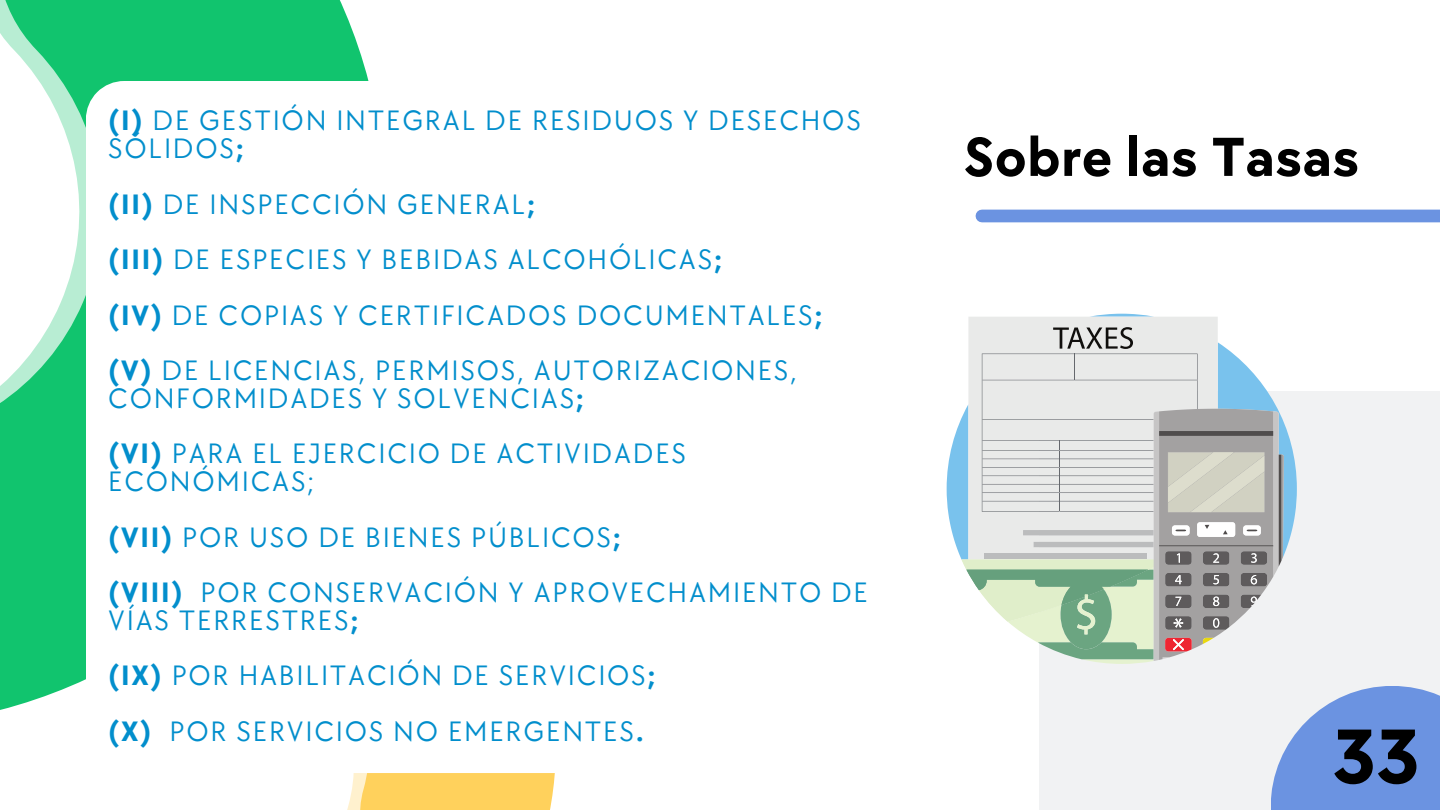
<style>
.page{position:relative;width:1440px;height:810px;background:#fff}
.page>*{position:absolute;margin:0;border:0;box-sizing:border-box;transform-origin:0 0}
.t1{font:700 80px "TT Chocolates";color:#000}
.t2{font:700 56.9px "TT Chocolates";letter-spacing:.015em;color:#000}
.t3{font:29px/27.8px "TT Chocolates";letter-spacing:.06em;color:#028ecc}
.s1{font-weight:700}
</style>
<div class="page">
<svg style="left:347px;top:773px;width:208px;height:37px;background:#ffd467"></svg>
<svg style="left:0;top:0;width:369px;height:710px;fill:#11c46e"></svg>
<div style="left:1039px;top:391px;width:401px;height:419px;background:#f1f2f3"></div>
<svg style="left:1271px;top:686px;width:169px;height:124px;fill:#6b93e1"></svg>
<div style="left:982px;top:210px;width:458px;height:12px;background:#6b93e1"></div>
<svg style="left:86px;top:81px;width:283px;height:629px"></svg>
<svg style="left:1089px;top:314px;width:65px;height:3px"></svg>
<div style="left:968px;top:317px;width:250px;height:10px;background:#e9eae9"></div>
<svg style="left:947px;top:327px;width:350px;height:337px"></svg>
<p class="t3" style="left:108px;top:108px;width:754px"><span class="s1">(I)</span> DE GESTIÓN INTEGRAL DE RESIDUOS Y DESECHOS<br>SÓLIDOS<span class="s1">;</span></p>
<p class="t3" style="left:108px;top:191px;width:428px"><span class="s1">(II)</span> DE INSPECCIÓN GENERAL<span class="s1">;</span></p>
<p class="t3" style="left:108px;top:247px;width:615px"><span class="s1">(III)</span> DE ESPECIES Y BEBIDAS ALCOHÓLICAS<span class="s1">;</span></p>
<p class="t3" style="left:108px;top:302px;width:716px"><span class="s1">(IV)</span> DE COPIAS Y CERTIFICADOS DOCUMENTALES<span class="s1">;</span></p>
<p class="t3" style="left:108px;top:358px;width:691px"><span class="s1">(V)</span> DE LICENCIAS, PERMISOS, AUTORIZACIONES,<br>CONFORMIDADES Y SOLVENCIAS<span class="s1">;</span></p>
<p class="t3" style="left:108px;top:441px;width:579px"><span class="s1">(VI)</span> PARA EL EJERCICIO DE ACTIVIDADES<br>ECONÓMICAS;</p>
<p class="t3" style="left:108px;top:524px;width:514px"><span class="s1">(VII)</span> POR USO DE BIENES PÚBLICOS<span class="s1">;</span></p>
<p class="t3" style="left:108px;top:580px;width:761px"><span class="s1">(VIII)</span> POR CONSERVACIÓN Y APROVECHAMIENTO DE<br>VÍAS TERRESTRES<span class="s1">;</span></p>
<p class="t3" style="left:108px;top:663px;width:549px"><span class="s1">(IX)</span> POR HABILITACIÓN DE SERVICIOS<span class="s1">;</span></p>
<p class="t3" style="left:108px;top:718px;width:537px"><span class="s1">(X)</span> POR SERVICIOS NO EMERGENTES<span class="s1">.</span></p>
<p class="t1" style="left:1333px;top:711px;width:89px">33</p>
<p class="t2" style="left:964px;top:125px;width:396px">Sobre las Tasas</p>
</div>
